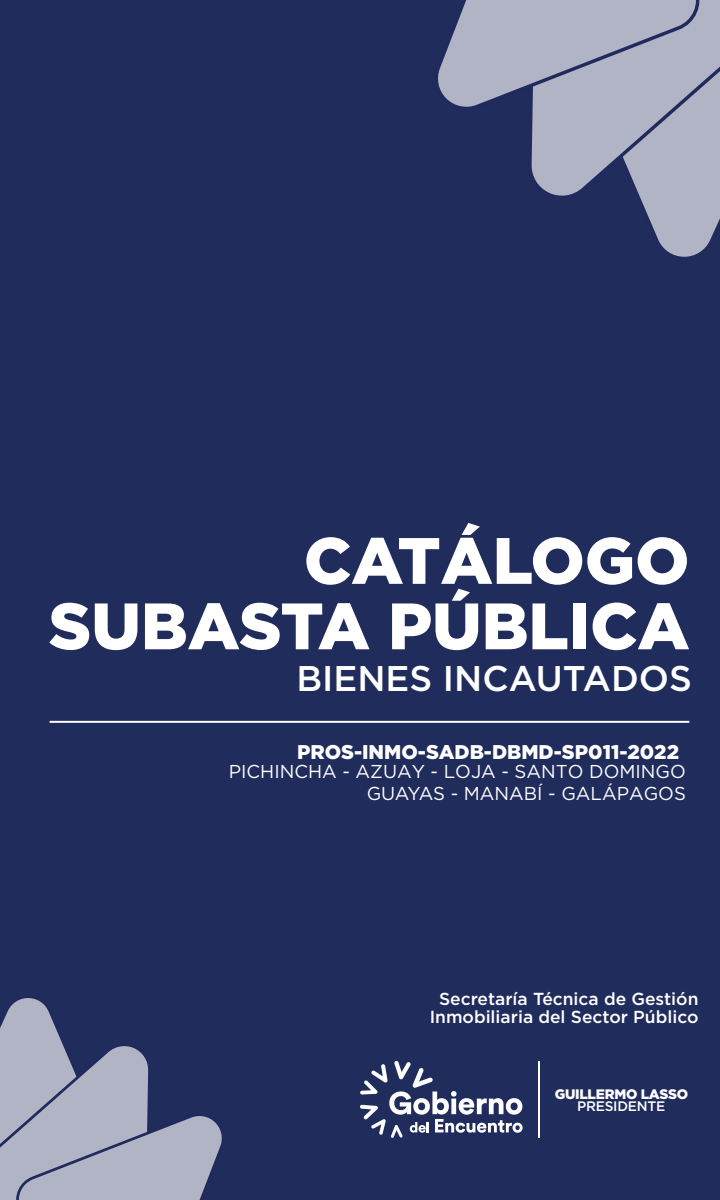
<style>
.page{position:relative;width:720px;height:1200px;background:#202c5c}
.page>*{position:absolute;margin:0;border:0;box-sizing:border-box;transform-origin:0 0}
.t1{font:900 65.4px/65.4px "Gotham";color:#fff;text-align:right}
.t2{font:500 35.7px "Gotham";color:#fff}
.t3{font:900 19.9px "Gotham";color:#fff}
.t4{font:18.7px/22.3px "Gotham";color:#fff;text-align:right}
.t5{font:500 17.4px/17.4px "Gotham";color:#fff;text-align:center}
.t6{font:900 13.8px "Gotham";letter-spacing:-.02em;color:#fff}
.t7{font:500 13.8px "Gotham";letter-spacing:-.02em;color:#fff}
</style>
<div class="page">
<svg style="left:360px;top:1061px;width:163px;height:77px"></svg>
<hr style="left:538px;top:1061px;width:1px;height:77px;background:#fff">
<svg style="left:642px;top:203px;width:78px;height:54px;fill:#b0b4c5"></svg>
<svg style="left:531px;top:0;width:189px;height:203px;background:#9a9fb5"></svg>
<svg style="left:438px;top:0;width:268px;height:115px;background:#9fa4b8"></svg>
<svg style="left:0;top:998px;width:222px;height:202px"></svg>
<hr style="left:50px;top:721px;width:639px;height:2px;background:#fff">
<h1 class="t1" style="left:49px;top:526px;width:642px">CATÁLOGO<br>SUBASTA PÚBLICA</h1>
<h2 class="t2" style="left:296px;top:655px;width:397px">BIENES INCAUTADOS</h2>
<p class="t3" style="left:297px;top:741px;width:384px">PROS-INMO-SADB-DBMD-SP011-2022</p>
<p class="t4" style="left:229px;top:760px;width:459px">PICHINCHA - AZUAY - LOJA - SANTO DOMINGO<br>GUAYAS - MANABÍ - GALÁPAGOS</p>
<p class="t5" style="left:430px;top:990px;width:270px">Secretaría Técnica de Gestión<br>Inmobiliaria del Sector Público</p>
<p class="t6" style="left:555px;top:1086px;width:135px">GUILLERMO LASSO</p>
<p class="t7" style="left:577px;top:1097px;width:90px">PRESIDENTE</p>
</div>
